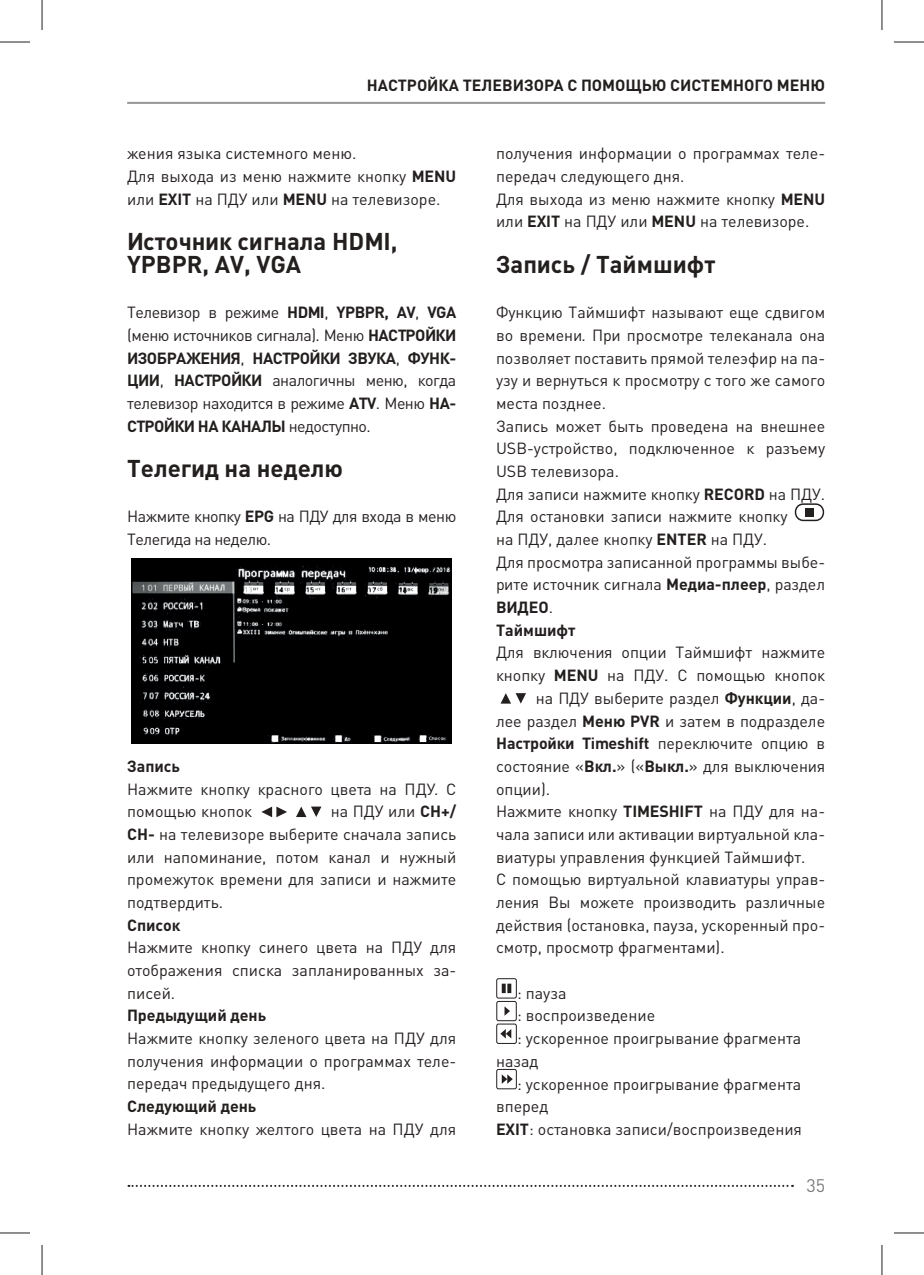
<style>
.page{position:relative;width:924px;height:1275px;background:#fff}
.page>*{position:absolute;margin:0;border:0;box-sizing:border-box;transform-origin:0 0}
.t1{font:700 24px/22.6px "DIN Pro C";color:#241f1f}
.t2{font:18px "DIN Pro C";color:#7d7c7e}
.t3{font:16px/22.6px "DIN Pro C";color:#241f1f}
.t4{font:16px/22.6px "DIN Pro";color:#241f1f}
.t5{font:700 16px "DIN Pro C";color:#241f1f}
.t6{font:16px/22.6px "DIN Pro C";letter-spacing:-.03em;color:#241f1f}
.t7{font:700 16px "DIN Pro";color:#241f1f}
.s1{font-weight:700}
.s2{font-weight:400}
.s3{font-family:"DIN Pro C";font-weight:700}
</style>
<div class="page">
<svg style="left:128px;top:1184px;width:664px;height:2px"></svg>
<hr style="left:127px;top:102px;width:697px;height:2px;background:#969698">
<svg style="left:261px;top:806px;width:26px;height:11px"></svg>
<svg style="left:296px;top:806px;width:25px;height:11px"></svg>
<img style="left:131px;top:558px;width:320px;height:185px">
<svg style="left:794px;top:503px;width:30px;height:18px"></svg>
<div style="left:805px;top:508px;width:8px;height:8px;background:#241f1f"></div>
<svg style="left:501px;top:693px;width:25px;height:10px"></svg>
<div style="left:496px;top:978px;width:20px;height:20px;border:1px solid #241f1f;border-radius:2px"></div>
<svg style="left:507px;top:983px;width:4px;height:10px"></svg>
<svg style="left:501px;top:983px;width:4px;height:10px"></svg>
<div style="left:496px;top:1001px;width:20px;height:20px;border:1px solid #241f1f;border-radius:2px"></div>
<svg style="left:504px;top:1006px;width:5px;height:9px"></svg>
<div style="left:496px;top:1023px;width:20px;height:20px;border:1px solid #241f1f;border-radius:2px"></div>
<svg style="left:500px;top:1029px;width:11px;height:9px"></svg>
<div style="left:496px;top:1069px;width:20px;height:20px;border:1px solid #241f1f;border-radius:2px"></div>
<svg style="left:501px;top:1074px;width:11px;height:9px"></svg>
<hr style="left:0;top:42px;width:30px;height:1px;background:#241f1f">
<hr style="left:893px;top:42px;width:30px;height:1px;background:#241f1f">
<hr style="left:0;top:1232px;width:30px;height:1px;background:#241f1f">
<hr style="left:893px;top:1232px;width:30px;height:1px;background:#241f1f">
<hr style="left:42px;top:0;width:1px;height:30px;background:#241f1f">
<hr style="left:42px;top:1245px;width:1px;height:30px;background:#241f1f">
<hr style="left:881px;top:0;width:1px;height:30px;background:#241f1f">
<hr style="left:881px;top:1245px;width:1px;height:30px;background:#241f1f">
<p class="t7" style="left:367px;top:74px;width:459px">НАСТРОЙКА ТЕЛЕВИЗОРА С ПОМОЩЬЮ СИСТЕМНОГО МЕНЮ</p>
<p class="t4" style="left:127px;top:142px;width:228px">жения языка системного меню.</p>
<p class="t3" style="left:127px;top:163px;width:330px">Для выхода из меню нажмите кнопку <span class="s1">MENU </span>или <span class="s1">EXIT</span> на ПДУ или <span class="s1">MENU</span> на телевизоре.</p>
<h1 class="t1" style="left:127px;top:227px;width:271px">Источник сигнала HDMI,<br>YPBPR, AV, VGA</h1>
<p class="t3" style="left:127px;top:299px;width:330px;text-align:justify">Телевизор в режиме <span class="s1">HDMI</span>, <span class="s1">YPBPR, AV</span>, <span class="s1">VGA </span>(меню источников сигнала). Меню <span class="s1">НАСТРОЙКИ ИЗОБРАЖЕНИЯ</span>, <span class="s1">НАСТРОЙКИ ЗВУКА</span>, <span class="s1">ФУНК-ЦИИ</span>, <span class="s1">НАСТРОЙКИ</span> аналогичны меню, когда телевизор находится в режиме <span class="s1">ATV</span>. Меню <span class="s1">НА-СТРОЙКИ НА КАНАЛЫ</span> недоступно.</p>
<h1 class="t1" style="left:127px;top:454px;width:217px">Телегид на неделю</h1>
<p class="t6" style="left:127px;top:504px;width:330px">Нажмите кнопку <span class="s1">EPG</span> на ПДУ для входа в меню<br>Телегида на неделю.</p>
<p class="t5" style="left:127px;top:753px;width:54px">Запись</p>
<p class="t4" style="left:127px;top:777px;width:330px">Нажмите кнопку красного цвета на ПДУ. С помощью кнопок</p>
<p class="t3" style="left:127px;top:798px;width:330px;text-align:justify;text-indent:203px">на ПДУ или <span class="s1">СН+/ СН-</span> на телевизоре выберите сначала запись или напоминание, потом канал и нужный промежуток времени для записи и нажмите подтвердить.</p>
<p class="t5" style="left:127px;top:911px;width:55px">Список</p>
<p class="t4" style="left:127px;top:935px;width:330px;text-align:justify">Нажмите кнопку синего цвета на ПДУ для отображения списка запланированных за&shy;писей.</p>
<p class="t5" style="left:127px;top:1002px;width:140px">Предыдущий день</p>
<p class="t4" style="left:127px;top:1026px;width:330px;text-align:justify">Нажмите кнопку зеленого цвета на ПДУ для получения информации о программах теле&shy;передач предыдущего дня.</p>
<p class="t5" style="left:127px;top:1093px;width:131px">Следующий день</p>
<p class="t4" style="left:127px;top:1117px;width:330px">Нажмите кнопку желтого цвета на ПДУ для</p>
<p class="t4" style="left:496px;top:142px;width:330px">получения информации о программах теле&shy;передач следующего дня.</p>
<p class="t3" style="left:496px;top:186px;width:330px">Для выхода из меню нажмите кнопку <span class="s1">MENU </span>или <span class="s1">EXIT</span> на ПДУ или <span class="s1">MENU</span> на телевизоре.</p>
<h1 class="t1" style="left:496px;top:250px;width:221px">Запись / Таймшифт</h1>
<p class="t3" style="left:496px;top:299px;width:330px">Функцию Tаймшифт называют еще сдвигом во времени. При просмотре телеканала она позволяет поставить прямой телеэфир на па&shy;узу и вернуться к просмотру с того же самого места позднее.<br>Запись может быть проведена на внешнее<br>USB-устройство, подключенное к разъему<br>USB телевизора.<br>Для записи нажмите кнопку <span class="s1">RECORD</span> на ПДУ.<br>Для остановки записи нажмите кнопку<br>на ПДУ, далее кнопку <span class="s1">ENTER</span> на ПДУ.<br>Для просмотра записанной программы выбе&shy;рите источник сигнала <span class="s1">Медиа-плеер</span>, раздел<br><span class="s1">ВИДЕО</span>.<br><span class="s1">Таймшифт</span></p>
<p class="t3" style="left:496px;top:640px;width:330px">Для включения опции Таймшифт нажмите</p>
<p class="t3" style="left:496px;top:662px;width:330px">кнопку <span class="s1">MENU</span> на ПДУ. С помощью кнопок</p>
<p class="t3" style="left:535px;top:685px;width:291px">на ПДУ выберите раздел <span class="s1">Функции</span>, да-</p>
<p class="t3" style="left:496px;top:708px;width:330px">лее раздел <span class="s1">Меню PVR</span> и затем в подразделе</p>
<p class="t5" style="left:496px;top:730px;width:330px">Настройки Timeshift <span class="s2">переключите опцию в</span></p>
<p class="t3" style="left:496px;top:753px;width:330px">состояние «<span class="s1">Вкл.</span>» («<span class="s1">Выкл.</span>» для выключения</p>
<p class="t3" style="left:496px;top:776px;width:56px">опции).</p>
<p class="t3" style="left:496px;top:798px;width:330px">Нажмите кнопку <span class="s1">TIMESHIFT</span> на ПДУ для на-</p>
<p class="t3" style="left:496px;top:821px;width:330px">чала записи или активации виртуальной кла-</p>
<p class="t3" style="left:496px;top:844px;width:311px">виатуры управления функцией Таймшифт.</p>
<p class="t3" style="left:496px;top:866px;width:330px">С помощью виртуальной клавиатуры управ-</p>
<p class="t3" style="left:496px;top:889px;width:330px">ления Вы можете производить различные</p>
<p class="t3" style="left:496px;top:912px;width:330px">действия (остановка, пауза, ускоренный про-</p>
<p class="t3" style="left:496px;top:934px;width:230px">смотр, просмотр фрагментами).</p>
<p class="t4" style="left:517px;top:981px;width:51px">: пауза</p>
<p class="t4" style="left:517px;top:1003px;width:139px">: воспроизведение</p>
<p class="t4" style="left:517px;top:1026px;width:285px">: ускоренное проигрывание фрагмента</p>
<p class="t4" style="left:496px;top:1049px;width:44px">назад</p>
<p class="t4" style="left:517px;top:1071px;width:285px">: ускоренное проигрывание фрагмента</p>
<p class="t4" style="left:496px;top:1094px;width:54px">вперед</p>
<p class="t4" style="left:496px;top:1117px;width:307px"><span class="s3">EXIT</span>: остановка записи/воспроизведения</p>
<p class="t2" style="left:806px;top:1171px;width:20px">35</p>
</div>
